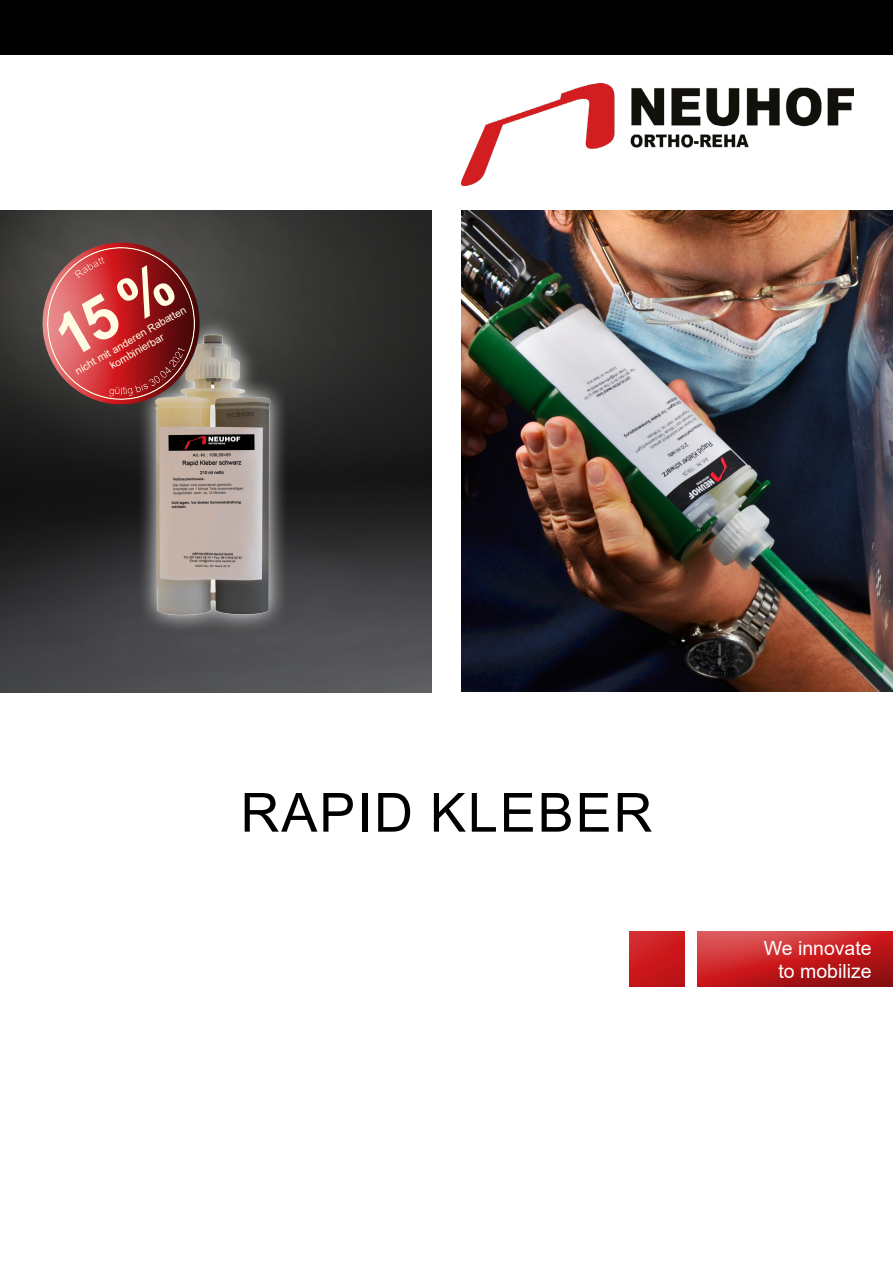
<style>
.page{position:relative;width:893px;height:1263px;background:#fff}
.page>*{position:absolute;margin:0;border:0;box-sizing:border-box;transform-origin:0 0}
.t1{font:54px "Arial";letter-spacing:.035em;color:#000}
.t2{font:19.5px/23.4px "Arial";color:#fff;text-align:right}
.t3{font:10.5px "Arial";color:#fffce3}
</style>
<div class="page">
<div style="left:0;top:0;width:893px;height:54px;background:#000"></div>
<img style="left:0;top:211px;width:432px;height:481px">
<img style="left:461px;top:83px;width:392px;height:102px">
<div style="left:694px;top:929px;width:199px;height:58px;background:#000;opacity:.75"></div>
<div style="left:628px;top:929px;width:57px;height:47px;background:#fff;opacity:.75"></div>
<div style="left:628px;top:943px;width:57px;height:45px;background:#000;opacity:.75"></div>
<img style="left:461px;top:211px;width:432px;height:481px">
<svg style="left:136px;top:316px;width:153px;height:318px;fill:#4e4e51"></svg>
<img style="left:137px;top:323px;width:156px;height:298px">
<svg style="left:4px;top:210px;width:234px;height:232px"></svg>
<svg style="left:11px;top:213px;width:227px;height:217px"></svg>
<p class="t3" style="left:73px;top:365px;width:128px;rotate:-30deg">nicht mit anderen Rabatten</p>
<p class="t3" style="left:107px;top:360px;width:62px;rotate:-30deg">kombinierbar</p>
<h1 class="t1" style="left:240px;top:775px;width:414px">RAPID KLEBER</h1>
<h2 class="t2" style="left:764px;top:936px;width:110px">We innovate to mobilize</h2>
</div>
